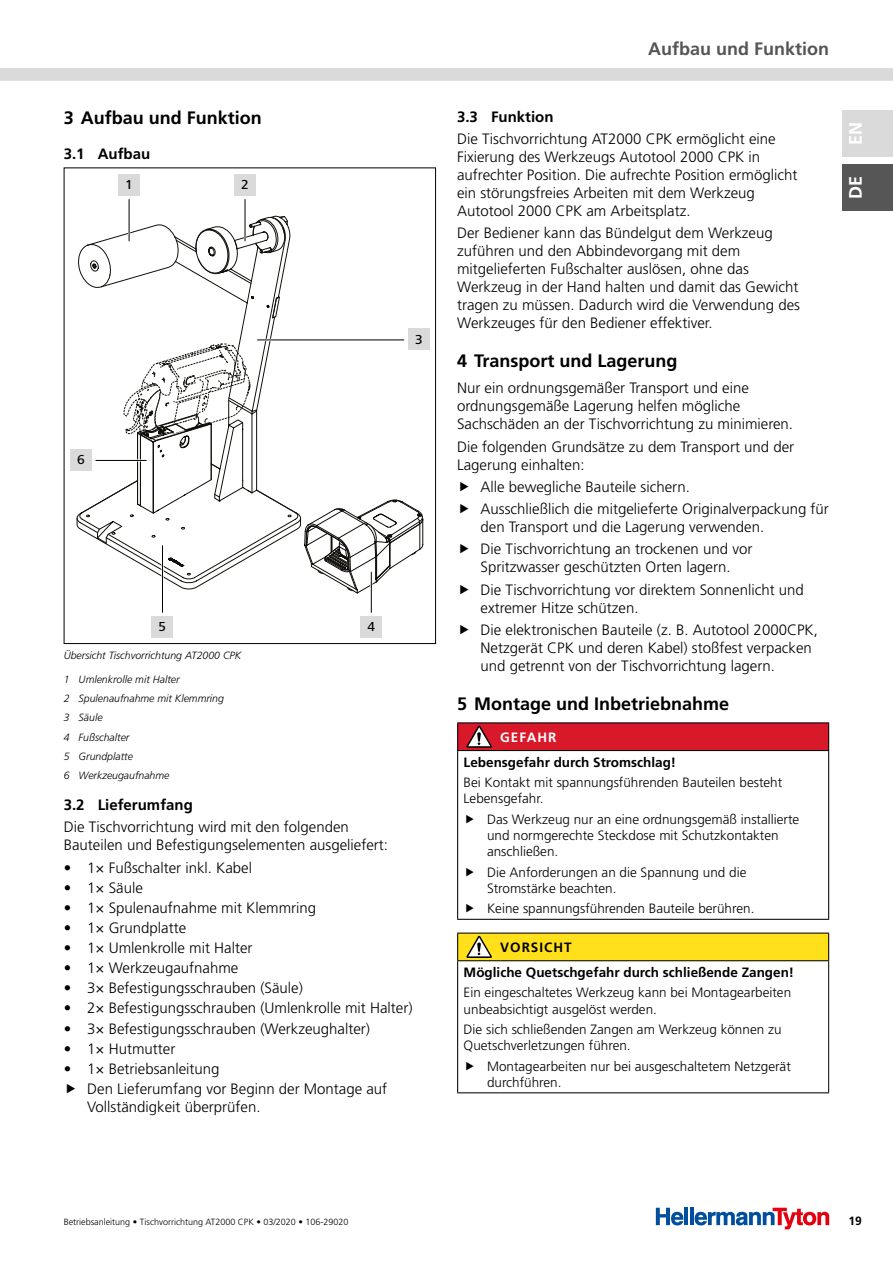
<style>
.page{position:relative;width:893px;height:1263px;background:#fff}
.page>*{position:absolute;margin:0;border:0;box-sizing:border-box;transform-origin:0 0}
.t1{font:700 18px "Frutiger LT Std";color:#000}
.t2{font:700 18px "Frutiger LT Std";color:#565656}
.t3{font:700 18px "Frutiger LT Std";color:#fff}
.t4{font:300 15px/18px "Frutiger LT Std";color:#000}
.t5{font:700 15px "Frutiger LT Std";color:#000}
.t6{font:300 13.5px/16.2px "Frutiger LT Std";color:#000}
.t7{font:700 13.5px/24.9px "Frutiger LT Std";color:#000}
.t8{font:500 13.5px "Frutiger Next LTW1 G";color:#000}
.t9{font:700 13.5px "Frutiger LT Std";letter-spacing:.075em;color:#fff}
.t10{font:700 12px "Frutiger LT Std";color:#000}
.t11{font:italic 300 10.5px/19.2px "Frutiger LT Std";color:#000}
.t12{font:300 9px "Frutiger LT Std";color:#000}
</style>
<div class="page">
<div style="left:0;top:68px;width:893px;height:13px;background:#dadada"></div>
<div style="left:842px;top:111px;width:51px;height:46px;background:#dadada"></div>
<div style="left:842px;top:164px;width:51px;height:47px;background:#565656"></div>
<hr style="left:684px;top:1208px;width:4px;height:17px;background:#004e9e">
<hr style="left:690px;top:1208px;width:4px;height:17px;background:#004e9e">
<svg style="left:656px;top:1208px;width:27px;height:17px"></svg>
<svg style="left:695px;top:1208px;width:134px;height:21px"></svg>
<svg style="left:304px;top:499px;width:120px;height:95px"></svg>
<svg style="left:76px;top:215px;width:225px;height:375px"></svg>
<hr style="left:370px;top:572px;width:2px;height:40px;background:#fff">
<hr style="left:371px;top:572px;width:1px;height:40px;background:#000">
<div style="left:361px;top:616px;width:21px;height:21px;background:#dadada"></div>
<hr style="left:161px;top:546px;width:3px;height:66px;background:#fff">
<hr style="left:162px;top:546px;width:1px;height:66px;background:#000">
<div style="left:152px;top:616px;width:21px;height:21px;background:#dadada"></div>
<hr style="left:244px;top:199px;width:2px;height:42px;background:#fff">
<hr style="left:245px;top:199px;width:1px;height:42px;background:#000">
<div style="left:234px;top:174px;width:22px;height:21px;background:#dadada"></div>
<hr style="left:128px;top:199px;width:2px;height:42px;background:#fff">
<hr style="left:129px;top:199px;width:1px;height:42px;background:#000">
<div style="left:118px;top:174px;width:22px;height:21px;background:#dadada"></div>
<hr style="left:258px;top:339px;width:146px;height:2px;background:#fff">
<hr style="left:258px;top:340px;width:146px;height:1px;background:#000">
<div style="left:408px;top:329px;width:21px;height:21px;background:#dadada"></div>
<hr style="left:96px;top:459px;width:50px;height:3px;background:#fff">
<hr style="left:96px;top:460px;width:50px;height:1px;background:#000">
<div style="left:70px;top:449px;width:21px;height:21px;background:#dadada"></div>
<hr style="left:828px;top:751px;width:1px;height:168px;background:#000">
<hr style="left:457px;top:722px;width:43px;height:1px;background:#000">
<hr style="left:500px;top:722px;width:329px;height:1px;background:#000">
<hr style="left:457px;top:750px;width:43px;height:1px;background:#000">
<hr style="left:457px;top:751px;width:1px;height:168px;background:#000">
<hr style="left:500px;top:750px;width:329px;height:1px;background:#000">
<hr style="left:457px;top:919px;width:43px;height:1px;background:#000">
<hr style="left:500px;top:919px;width:329px;height:1px;background:#000">
<svg style="left:457px;top:723px;width:372px;height:27px;background:#d11c2b"></svg>
<hr style="left:828px;top:961px;width:1px;height:131px;background:#000">
<hr style="left:457px;top:932px;width:43px;height:2px;background:#000">
<hr style="left:500px;top:932px;width:329px;height:2px;background:#000">
<hr style="left:457px;top:961px;width:1px;height:131px;background:#000">
<hr style="left:457px;top:1092px;width:43px;height:1px;background:#000">
<hr style="left:500px;top:1092px;width:329px;height:1px;background:#000">
<svg style="left:457px;top:933px;width:372px;height:28px;background:#edd11d"></svg>
<p class="t1" style="left:64px;top:107px;width:200px">3 Aufbau und Funktion</p>
<p class="t5" style="left:64px;top:145px;width:88px">3.1 Aufbau</p>
<p class="t8" style="left:125px;top:177px;width:9px">1</p>
<p class="t8" style="left:241px;top:177px;width:9px">2</p>
<p class="t8" style="left:77px;top:452px;width:9px">6</p>
<p class="t8" style="left:415px;top:331px;width:9px">3</p>
<p class="t8" style="left:159px;top:619px;width:9px">5</p>
<p class="t8" style="left:367px;top:619px;width:9px">4</p>
<p class="t11" style="left:64px;top:646px;width:179px">Übersicht Tischvorrichtung AT2000 CPK</p>
<p class="t11" style="left:64px;top:670px;width:162px">1 Umlenkrolle mit Halter<br>2 Spulenaufnahme mit Klemmring<br>3 Säule<br>4 Fußschalter<br>5 Grundplatte<br>6 Werkzeugaufnahme</p>
<p class="t5" style="left:64px;top:796px;width:131px">3.2 Lieferumfang</p>
<p class="t4" style="left:64px;top:818px;width:326px">Die Tischvorrichtung wird mit den folgenden<br>Bauteilen und Befestigungselementen ausgeliefert:</p>
<p class="t4" style="left:64px;top:858px;width:190px">• 1× Fußschalter inkl. Kabel</p>
<p class="t4" style="left:64px;top:879px;width:81px">• 1× Säule</p>
<p class="t4" style="left:64px;top:899px;width:254px">• 1× Spulenaufnahme mit Klemmring</p>
<p class="t4" style="left:64px;top:919px;width:124px">• 1× Grundplatte</p>
<p class="t4" style="left:64px;top:939px;width:190px">• 1× Umlenkrolle mit Halter</p>
<p class="t4" style="left:64px;top:959px;width:176px">• 1× Werkzeugaufnahme</p>
<p class="t4" style="left:64px;top:979px;width:241px">• 3× Befestigungsschrauben (Säule)</p>
<p class="t4" style="left:64px;top:999px;width:350px">• 2× Befestigungsschrauben (Umlenkrolle mit Halter)</p>
<p class="t4" style="left:64px;top:1019px;width:308px">• 3× Befestigungsschrauben (Werkzeughalter)</p>
<p class="t4" style="left:64px;top:1040px;width:113px">• 1× Hutmutter</p>
<p class="t4" style="left:87px;top:1059px;width:302px;line-height:20.1px;text-indent:-23px">• 1× Betriebsanleitung<br>Den Lieferumfang vor Beginn der Montage auf</p>
<p class="t4" style="left:87px;top:1098px;width:175px">Vollständigkeit überprüfen.</p>
<p class="t2" style="left:648px;top:38px;width:183px">Aufbau und Funktion</p>
<p class="t5" style="left:457px;top:108px;width:98px">3.3 Funktion</p>
<p class="t4" style="left:457px;top:130px;width:342px">Die Tischvorrichtung AT2000 CPK ermöglicht eine Fixierung des Werkzeugs Autotool 2000 CPK in aufrechter Position. Die aufrechte Position ermöglicht ein störungsfreies Arbeiten mit dem Werkzeug Autotool 2000 CPK am Arbeitsplatz.</p>
<p class="t4" style="left:457px;top:224px;width:344px">Der Bediener kann das Bündelgut dem Werkzeug zuführen und den Abbindevorgang mit dem mitgelieferten Fußschalter auslösen, ohne das Werkzeug in der Hand halten und damit das Gewicht tragen zu müssen. Dadurch wird die Verwendung des Werkzeuges für den Bediener effektiver.</p>
<p class="t1" style="left:457px;top:350px;width:222px">4 Transport und Lagerung</p>
<p class="t4" style="left:457px;top:379px;width:337px">Nur ein ordnungsgemäßer Transport und eine ordnungsgemäße Lagerung helfen mögliche<br>Sachschäden an der Tischvorrichtung zu minimieren.</p>
<p class="t4" style="left:457px;top:438px;width:339px">Die folgenden Grundsätze zu dem Transport und der<br>Lagerung einhalten:</p>
<p class="t4" style="left:480px;top:476px;width:350px;line-height:22.2px">Alle bewegliche Bauteile sichern.<br>Ausschließlich die mitgelieferte Originalverpackung für</p>
<p class="t4" style="left:480px;top:516px;width:285px;line-height:22.2px">den Transport und die Lagerung verwenden.<br>Die Tischvorrichtung an trockenen und vor</p>
<p class="t4" style="left:480px;top:556px;width:325px;line-height:22.2px">Spritzwasser geschützten Orten lagern.<br>Die Tischvorrichtung vor direktem Sonnenlicht und</p>
<p class="t4" style="left:480px;top:597px;width:339px;line-height:22.2px">extremer Hitze schützen.<br>Die elektronischen Bauteile (z. B. Autotool 2000CPK,</p>
<p class="t4" style="left:480px;top:639px;width:333px">Netzgerät CPK und deren Kabel) stoßfest verpacken und getrennt von der Tischvorrichtung lagern.</p>
<p class="t1" style="left:457px;top:693px;width:274px">5 Montage und Inbetriebnahme</p>
<p class="t9" style="left:500px;top:729px;width:58px">GEFAHR</p>
<p class="t7" style="left:464px;top:749px;width:214px">Lebensgefahr durch Stromschlag!</p>
<p class="t6" style="left:464px;top:774px;width:320px">Bei Kontakt mit spannungsführenden Bauteilen besteht<br>Lebensgefahr.</p>
<p class="t6" style="left:487px;top:811px;width:314px">Das Werkzeug nur an eine ordnungsgemäß installierte und normgerechte Steckdose mit Schutzkontakten anschließen.</p>
<p class="t6" style="left:487px;top:864px;width:261px">Die Anforderungen an die Spannung und die<br>Stromstärke beachten.</p>
<p class="t6" style="left:487px;top:901px;width:269px">Keine spannungsführenden Bauteile berühren.</p>
<p class="t7" style="left:464px;top:935px;width:332px;text-indent:37px">VORSICHT<br>Mögliche Quetschgefahr durch schließende Zangen!</p>
<p class="t6" style="left:464px;top:985px;width:329px">Ein eingeschaltetes Werkzeug kann bei Montagearbeiten unbeabsichtigt ausgelöst werden.</p>
<p class="t6" style="left:464px;top:1021px;width:319px">Die sich schließenden Zangen am Werkzeug können zu<br>Quetschverletzungen führen.</p>
<p class="t6" style="left:487px;top:1058px;width:305px">Montagearbeiten nur bei ausgeschaltetem Netzgerät durchführen.</p>
<p class="t3" style="left:845px;top:145px;width:25px;rotate:-90deg">EN</p>
<p class="t3" style="left:845px;top:199px;width:25px;rotate:-90deg">DE</p>
<p class="t12" style="left:64px;top:1217px;width:286px">Betriebsanleitung • Tischvorrichtung AT2000 CPK • 03/2020 • 106-29020</p>
<p class="t10" style="left:848px;top:1214px;width:15px">19</p>
</div>
